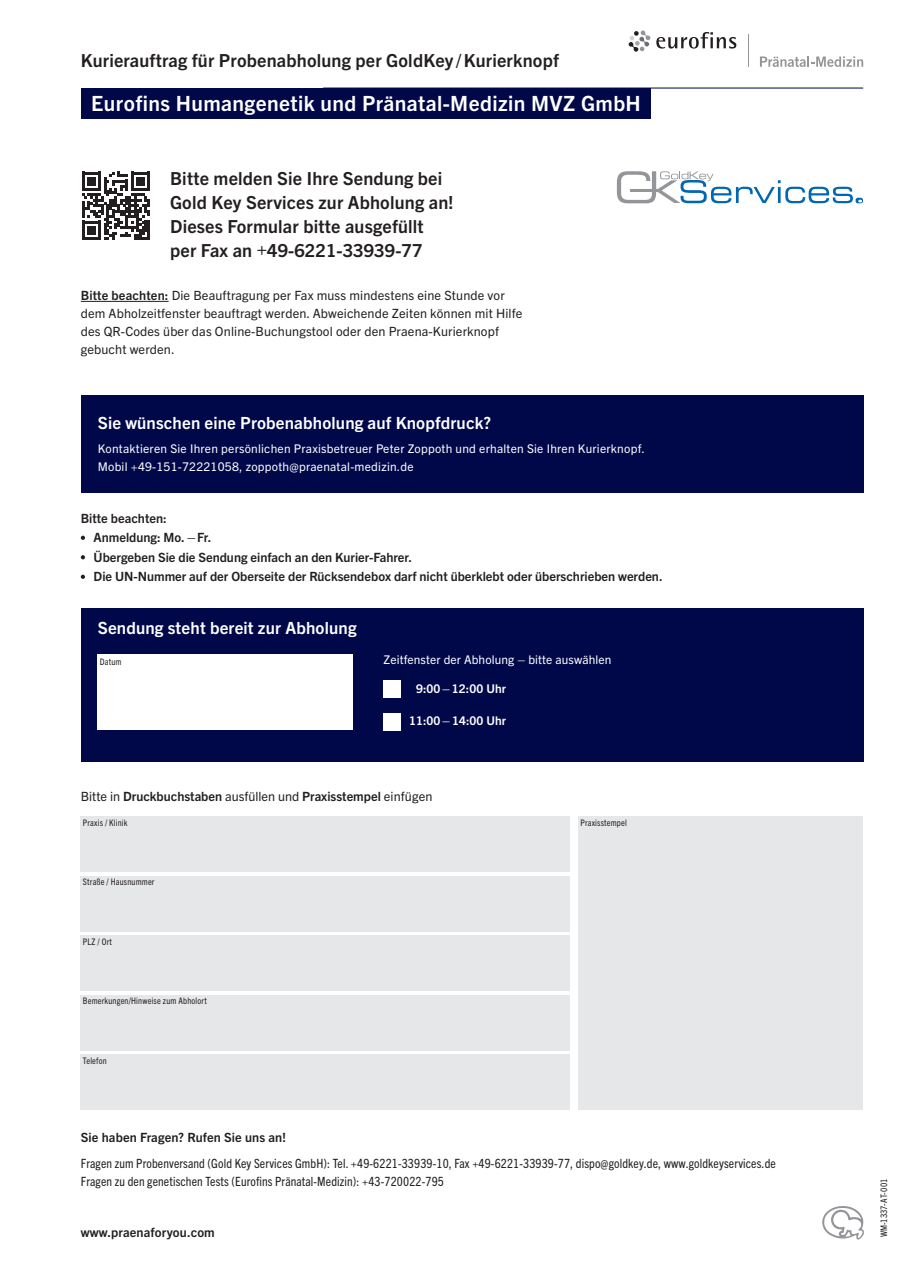
<style>
.page{position:relative;width:910px;height:1280px;background:#fff}
.page>*{position:absolute;margin:0;border:0;box-sizing:border-box;transform-origin:0 0}
.t1{font:700 21px "Trade Gothic Next LT Pro";letter-spacing:.02em;color:#fff}
.t2{font:700 18px/24px "Trade Gothic Next LT Pro";letter-spacing:.01em;color:#231f20}
.t3{font:700 16.8px "Trade Gothic Next LT Pro";letter-spacing:.01em;color:#fff}
.t4{font:700 12.75px/19.5px "Trade Gothic Next LT Pro";color:#231f20}
.t5{font:12.75px/18px "Trade Gothic Next LT Pro";letter-spacing:.01em;color:#231f20}
.t6{font:condensed 12.75px/18px "Trade Gothic Next LT Pro";letter-spacing:.01em;color:#231f20}
.t7{font:12px/18px "Trade Gothic Next LT Pro";letter-spacing:.02em;color:#fff}
.t8{font:700 12px "Trade Gothic Next LT Pro";letter-spacing:.01em;color:#fff}
.t9{font:condensed 9px "Trade Gothic Next LT Pro";letter-spacing:.02em;color:#231f20}
.t10{font:condensed 9px "Trade Gothic Next LT Pro";color:#231f20}
.s1{font-weight:700}
.s2{font-weight:400}
</style>
<div class="page">
<div style="left:81px;top:816px;width:489px;height:56px;background:#e6e7e9"></div>
<div style="left:81px;top:995px;width:489px;height:55px;background:#e6e7e9"></div>
<div style="left:81px;top:876px;width:489px;height:55px;background:#e6e7e9"></div>
<div style="left:81px;top:1054px;width:489px;height:56px;background:#e6e7e9"></div>
<div style="left:81px;top:935px;width:489px;height:56px;background:#e6e7e9"></div>
<div style="left:578px;top:816px;width:285px;height:294px;background:#e6e7e9"></div>
<svg style="left:617px;top:171px;width:246px;height:32px"></svg>
<div style="left:81px;top:608px;width:782px;height:153px;background:#010849"></div>
<div style="left:81px;top:395px;width:782px;height:98px;background:#010849"></div>
<div style="left:98px;top:655px;width:255px;height:75px;background:#fff"></div>
<div style="left:384px;top:680px;width:17px;height:17px;background:#fff"></div>
<div style="left:384px;top:713px;width:17px;height:17px;background:#fff"></div>
<svg style="left:81px;top:536px;width:4px;height:4px"></svg>
<svg style="left:81px;top:555px;width:4px;height:4px"></svg>
<svg style="left:81px;top:575px;width:4px;height:4px"></svg>
<hr style="left:81px;top:301px;width:88px;height:1px;background:#231f20">
<hr style="left:323px;top:88px;width:540px;height:1px;background:#010849">
<div style="left:81px;top:88px;width:570px;height:31px;background:#010849"></div>
<svg style="left:760px;top:56px;width:103px;height:11px"></svg>
<hr style="left:748px;top:34px;width:1px;height:33px;background:#939598">
<svg style="left:629px;top:31px;width:21px;height:21px"></svg>
<svg style="left:656px;top:32px;width:80px;height:17px"></svg>
<svg style="left:822px;top:1206px;width:42px;height:33px"></svg>
<svg style="left:82px;top:172px;width:68px;height:68px"></svg>
<h2 class="t2" style="left:81px;top:47px;width:480px">Kurierauftrag für Probenabholung per GoldKey /Kurierknopf</h2>
<h1 class="t1" style="left:91px;top:89px;width:551px">Eurofins Humangenetik und Pränatal-Medizin MVZ GmbH</h1>
<h2 class="t2" style="left:170px;top:165px;width:285px">Bitte melden Sie Ihre Sendung bei<br>Gold Key Services zur Abholung an!<br>Dieses Formular bitte ausgefüllt per Fax an +49-6221-33939-77</h2>
<p class="t5" style="left:81px;top:286px;width:443px"><span class="s1">Bitte beachten:</span> Die Beauftragung per Fax muss mindestens eine Stunde vor dem Abholzeitfenster beauftragt werden. Abweichende Zeiten können mit Hilfe des QR-Codes über das Online-Buchungstool oder den Praena-Kurierknopf gebucht werden.</p>
<h3 class="t3" style="left:98px;top:411px;width:395px">Sie wünschen eine Probenabholung auf Knopfdruck?</h3>
<p class="t7" style="left:98px;top:439px;width:549px">Kontaktieren Sie Ihren persönlichen Praxisbetreuer Peter Zoppoth und erhalten Sie Ihren Kurierknopf.<br>Mobil +49-151-72221058, zoppoth@praenatal-medizin.de</p>
<p class="t4" style="left:94px;top:507px;width:571px;text-indent:-13px">Bitte beachten:<br>Anmeldung: Mo. –Fr.<br>Übergeben Sie die Sendung einfach an den Kurier-Fahrer.<br>Die UN-Nummer auf der Oberseite der Rücksendebox darf nicht überklebt oder überschrieben werden.</p>
<h3 class="t3" style="left:98px;top:616px;width:260px">Sendung steht bereit zur Abholung</h3>
<p class="t9" style="left:100px;top:656px;width:23px">Datum</p>
<p class="t7" style="left:384px;top:650px;width:229px">Zeitfenster der Abholung – bitte auswählen</p>
<p class="t8" style="left:416px;top:680px;width:92px">9:00–12:00 Uhr</p>
<p class="t8" style="left:409px;top:712px;width:99px">11:00–14:00 Uhr</p>
<p class="t4" style="left:81px;top:785px;width:353px"><span class="s2">Bitte in</span> Druckbuchstaben <span class="s2">ausfüllen und</span> Praxisstempel <span class="s2">einfügen</span></p>
<p class="t9" style="left:83px;top:816px;width:46px">Praxis / Klinik</p>
<p class="t9" style="left:83px;top:876px;width:73px">Straße / Hausnummer</p>
<p class="t9" style="left:83px;top:935px;width:31px">PLZ / Ort</p>
<p class="t9" style="left:83px;top:995px;width:126px">Bemerkungen/Hinweise zum Abholort</p>
<p class="t9" style="left:83px;top:1054px;width:25px">Telefon</p>
<p class="t4" style="left:81px;top:1126px;width:207px">Sie haben Fragen? Rufen Sie uns an!</p>
<p class="t9" style="left:580px;top:816px;width:48px">Praxisstempel</p>
<p class="t6" style="left:81px;top:1153px;width:697px">Fragen zum Probenversand (Gold Key Services GmbH): Tel. +49-6221-33939-10, Fax +49-6221-33939-77, dispo@goldkey.de, www.goldkeyservices.de<br>Fragen zu den genetischen Tests (Eurofins Pränatal-Medizin): +43-720022-795</p>
<p class="t4" style="left:81px;top:1222px;width:136px">www.praenaforyou.com</p>
<p class="t10" style="left:878px;top:1237px;width:60px;rotate:-90deg">WM-1337-AT-001</p>
</div>
